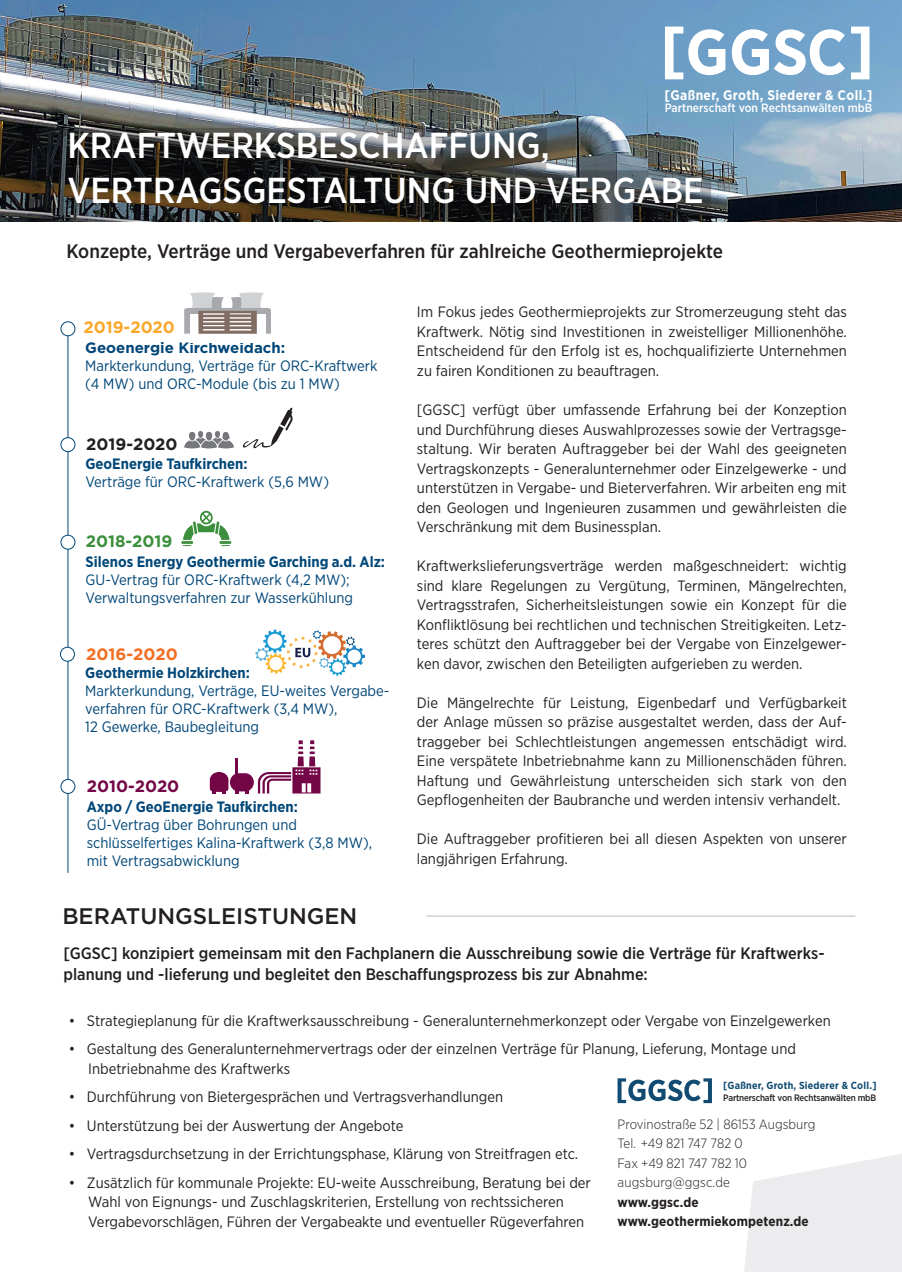
<style>
.page{position:relative;width:902px;height:1272px;background:#fff}
.page>*{position:absolute;margin:0;border:0;box-sizing:border-box;transform-origin:0 0}
.t1{font:500 36px/45px "Gotham Narrow";color:#fff}
.t2{font:500 22.5px "Gotham";color:#231f20}
.t3{font:500 19.5px "Gotham Narrow";color:#231f20}
.t4{font:500 16.5px/21.6px "Gotham Narrow";color:#231f20}
.t5{font:700 16.5px "Gotham";color:#faa82a}
.t6{font:700 16.5px "Gotham";color:#f36e21}
.t7{font:700 16.5px "Gotham";color:#730646}
.t8{font:700 16.5px "Gotham";color:#3c8f3c}
.t9{font:700 16.5px "Gotham";color:#231f20}
.t10{font:15px/19.5px "Gotham Narrow";color:#231f20;text-align:justify}
.t11{font:15px/18px "Gotham Narrow";color:#004778}
.t12{font:700 15px "Gotham Narrow";color:#004778}
.t13{font:700 15px "Gotham";color:#004778}
.t14{font:700 13.8px "Gotham Narrow";letter-spacing:.025em;color:#fff}
.t15{font:300 13.5px/19.5px "Gotham Narrow";color:#231f20}
.t16{font:700 13.5px/19.5px "Gotham Narrow";letter-spacing:.01em;color:#231f20}
.t17{font:500 12px "Gotham Narrow";color:#fff}
.t18{font:700 10.35px "Gotham Narrow";letter-spacing:.02em;color:#114b72}
.t19{font:500 9.3px "Gotham Narrow";letter-spacing:-.02em;color:#231f20}
</style>
<div class="page">
<img style="left:0;top:0;width:901px;height:221px">
<svg style="left:665px;top:27px;width:60px;height:52px"></svg>
<svg style="left:731px;top:29px;width:114px;height:46px"></svg>
<svg style="left:851px;top:27px;width:18px;height:52px"></svg>
<hr style="left:426px;top:915px;width:429px;height:1px;background:#231f20">
<svg style="left:744px;top:1154px;width:157px;height:117px"></svg>
<svg style="left:617px;top:1078px;width:94px;height:25px"></svg>
<svg style="left:0;top:128px;width:711px;height:93px;background:#393a39"></svg>
<svg style="left:184px;top:292px;width:87px;height:42px"></svg>
<hr style="left:235px;top:757px;width:3px;height:36px;background:#730646">
<div style="left:230px;top:773px;width:24px;height:18px;background:#730646;border-radius:9px"></div>
<svg style="left:210px;top:772px;width:18px;height:21px"></svg>
<div style="left:309px;top:756px;width:6px;height:10px;background:#730646"></div>
<svg style="left:309px;top:740px;width:6px;height:14px"></svg>
<div style="left:297px;top:756px;width:7px;height:10px;background:#730646"></div>
<svg style="left:298px;top:740px;width:5px;height:14px"></svg>
<svg style="left:258px;top:767px;width:62px;height:26px"></svg>
<svg style="left:181px;top:510px;width:50px;height:36px"></svg>
<svg style="left:184px;top:431px;width:50px;height:17px"></svg>
<svg style="left:242px;top:407px;width:51px;height:41px"></svg>
<hr style="left:67px;top:326px;width:1px;height:546px;background:#004778">
<div style="left:61px;top:322px;width:14px;height:14px;background:#fff;border-radius:50%"></div>
<div style="left:60px;top:321px;width:15px;height:15px;border:1px solid #004778;border-radius:50%"></div>
<div style="left:60px;top:647px;width:14px;height:14px;background:#fff;border-radius:50%"></div>
<div style="left:60px;top:646px;width:15px;height:15px;border:1px solid #004778;border-radius:50%"></div>
<div style="left:61px;top:535px;width:14px;height:14px;background:#fff;border-radius:50%"></div>
<div style="left:60px;top:534px;width:15px;height:15px;border:1px solid #004778;border-radius:50%"></div>
<div style="left:61px;top:437px;width:14px;height:14px;background:#fff;border-radius:50%"></div>
<div style="left:60px;top:437px;width:15px;height:15px;border:1px solid #004778;border-radius:50%"></div>
<div style="left:61px;top:779px;width:14px;height:14px;background:#fff;border-radius:50%"></div>
<div style="left:60px;top:779px;width:15px;height:15px;border:1px solid #004778;border-radius:50%"></div>
<svg style="left:255px;top:629px;width:110px;height:46px"></svg>
<p class="t14" style="left:664px;top:86px;width:209px">[Gaßner, Groth, Siederer &amp; Coll.]</p>
<p class="t17" style="left:664px;top:100px;width:209px">Partnerschaft von Rechtsanwälten mbB</p>
<h1 class="t1" style="left:67px;top:122px;width:637px">KRAFTWERKSBESCHAFFUNG,<br>VERTRAGSGESTALTUNG UND VERGABE</h1>
<h3 class="t3" style="left:67px;top:239px;width:658px">Konzepte, Verträge und Vergabeverfahren für zahlreiche Geothermieprojekte</h3>
<p class="t5" style="left:83px;top:316px;width:93px">2019-2020</p>
<p class="t13" style="left:85px;top:338px;width:201px">Geoenergie Kirchweidach:</p>
<p class="t11" style="left:85px;top:356px;width:294px">Markterkundung, Verträge für ORC-Kraftwerk (4 MW) und ORC-Module (bis zu 1 MW)</p>
<p class="t9" style="left:86px;top:432px;width:93px">2019-2020</p>
<p class="t12" style="left:85px;top:454px;width:163px">GeoEnergie Taufkirchen:</p>
<p class="t11" style="left:85px;top:473px;width:245px">Verträge für ORC-Kraftwerk (5,6 MW)</p>
<p class="t8" style="left:86px;top:530px;width:88px">2018-2019</p>
<p class="t12" style="left:86px;top:551px;width:301px">Silenos Energy Geothermie Garching a.d. Alz:</p>
<p class="t11" style="left:86px;top:570px;width:269px">GU-Vertrag für ORC-Kraftwerk (4,2 MW);<br>Verwaltungsverfahren zur Wasserkühlung</p>
<p class="t6" style="left:86px;top:643px;width:93px">2016-2020</p>
<p class="t12" style="left:85px;top:662px;width:166px">Geothermie Holzkirchen:</p>
<p class="t11" style="left:85px;top:681px;width:305px">Markterkundung, Verträge, EU-weites Vergabe&shy;verfahren für ORC-Kraftwerk (3,4 MW),<br>12 Gewerke, Baubegleitung</p>
<p class="t7" style="left:87px;top:775px;width:94px">2010-2020</p>
<p class="t12" style="left:87px;top:796px;width:212px">Axpo / GeoEnergie Taufkirchen:</p>
<p class="t11" style="left:87px;top:815px;width:287px">GÜ-Vertrag über Bohrungen und schlüsselfertiges Kalina-Kraftwerk (3,8 MW), mit Vertragsabwicklung</p>
<h2 class="t2" style="left:62px;top:900px;width:296px">BERATUNGSLEISTUNGEN</h2>
<p class="t10" style="left:417px;top:302px;width:431px">Im Fokus jedes Geothermieprojekts zur Stromerzeugung steht das Kraftwerk. Nötig sind Investitionen in zweistelliger Millionenhöhe.<br>Entscheidend für den Erfolg ist es, hochqualifizierte Unternehmen zu fairen Konditionen zu beauftragen.</p>
<p class="t10" style="left:417px;top:399px;width:431px">[GGSC] verfügt über umfassende Erfahrung bei der Konzeption und Durchführung dieses Auswahlprozesses sowie der Vertragsge&shy;staltung. Wir beraten Auftraggeber bei der Wahl des geeigneten Vertragskonzepts - Generalunternehmer oder Einzelgewerke - und unterstützen in Vergabe- und Bieterverfahren. Wir arbeiten eng mit den Geologen und Ingenieuren zusammen und gewährleisten die Verschränkung mit dem Businessplan.</p>
<p class="t10" style="left:417px;top:555px;width:431px">Kraftwerkslieferungsverträge werden maßgeschneidert: wichtig sind klare Regelungen zu Vergütung, Terminen, Mängelrechten, Vertragsstrafen, Sicherheitsleistungen sowie ein Konzept für die Konfliktlösung bei rechtlichen und technischen Streitigkeiten. Letz&shy;teres schützt den Auftraggeber bei der Vergabe von Einzelgewer&shy;ken davor, zwischen den Beteiligten aufgerieben zu werden.</p>
<p class="t10" style="left:417px;top:692px;width:431px">Die Mängelrechte für Leistung, Eigenbedarf und Verfügbarkeit der Anlage müssen so präzise ausgestaltet werden, dass der Auf&shy;traggeber bei Schlechtleistungen angemessen entschädigt wird.<br>Eine verspätete Inbetriebnahme kann zu Millionenschäden führen.<br>Haftung und Gewährleistung unterscheiden sich stark von den Gepflogenheiten der Baubranche und werden intensiv verhandelt.</p>
<p class="t10" style="left:417px;top:828px;width:431px">Die Auftraggeber profitieren bei all diesen Aspekten von unserer langjährigen Erfahrung.</p>
<p class="t4" style="left:63px;top:941px;width:762px">[GGSC] konzipiert gemeinsam mit den Fachplanern die Ausschreibung sowie die Verträge für Kraftwerks&shy;planung und -lieferung und begleitet den Beschaffungsprozess bis zur Abnahme:</p>
<p class="t10" style="left:69px;top:1010px;width:763px">• Strategieplanung für die Kraftwerksausschreibung - Generalunternehmerkonzept oder Vergabe von Einzelgewerken</p>
<p class="t10" style="left:88px;top:1038px;width:709px;text-indent:-19px">• Gestaltung des Generalunternehmervertrags oder der einzelnen Verträge für Planung, Lieferung, Montage und<br>Inbetriebnahme des Kraftwerks</p>
<p class="t10" style="left:69px;top:1086px;width:436px">• Durchführung von Bietergesprächen und Vertragsverhandlungen</p>
<p class="t10" style="left:69px;top:1115px;width:336px">• Unterstützung bei der Auswertung der Angebote</p>
<p class="t10" style="left:69px;top:1143px;width:511px">• Vertragsdurchsetzung in der Errichtungsphase, Klärung von Streitfragen etc.</p>
<p class="t10" style="left:88px;top:1172px;width:504px;text-align:left;text-indent:-19px">• Zusätzlich für kommunale Projekte: EU-weite Ausschreibung, Beratung bei der<br>Wahl von Eignungs- und Zuschlagskriterien, Erstellung von rechtssicheren<br>Vergabevorschlägen, Führen der Vergabeakte und eventueller Rügeverfahren</p>
<p class="t18" style="left:723px;top:1078px;width:155px">[Gaßner, Groth, Siederer &amp; Coll.]</p>
<p class="t19" style="left:723px;top:1091px;width:154px">Partnerschaft von Rechtsanwälten mbB</p>
<p class="t15" style="left:617px;top:1113px;width:199px">Provinostraße 52 | 86153 Augsburg<br>Tel. +49 821 747 782 0<br>Fax +49 821 747 782 10 augsburg@ggsc.de</p>
<p class="t16" style="left:617px;top:1192px;width:193px">www.ggsc.de www.geothermiekompetenz.de</p>
</div>
